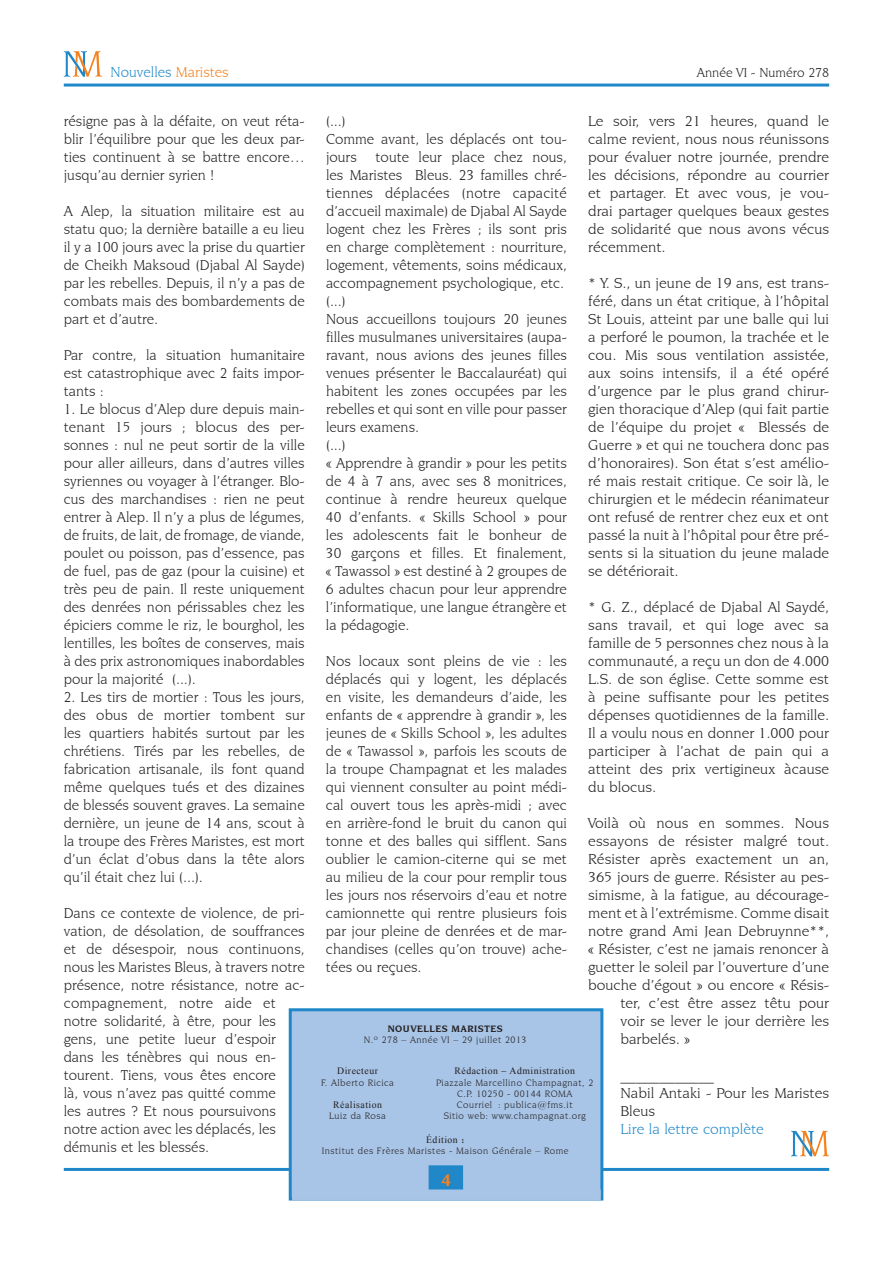
<style>
.page{position:relative;width:893px;height:1263px;background:#fff}
.page>*{position:absolute;margin:0;border:0;box-sizing:border-box;transform-origin:0 0}
.t1{font:700 18px "Novarese IT Cby BT";color:#f58220}
.t2{font:15px/18px "Novarese IT Cby BT";color:#231f20;text-align:justify}
.t3{font:15px/18px "Novarese IT Cby BT";color:#231f20;text-align:justify;scale:1.04 1}
.t4{font:15px "Novarese IT Cby BT";color:#2088c9;scale:1.04 1}
.t5{font:15px "Novarese IT Cby BT";color:#2088c9}
.t6{font:13.5px "Novarese IT Cby BT";color:#231f20}
.t7{font:9.75px/11.2px "Novarese IT Cby BT";letter-spacing:.05em;color:#231f20;text-align:center}
.t8{font:9.75px "Times New Roman";letter-spacing:.05em;color:#231f20}
.t9{font:700 9.75px "Novarese IT Cby BT";letter-spacing:.05em;color:#231f20}
.s1{color:#f58220}
.s2{font-family:"Novarese IT Cby BT";font-weight:700}
</style>
<div class="page">
<hr style="left:64px;top:84px;width:765px;height:3px;background:#2088c9">
<svg style="left:64px;top:51px;width:38px;height:26px"></svg>
<svg style="left:791px;top:1131px;width:38px;height:25px"></svg>
<hr style="left:64px;top:1168px;width:765px;height:3px;background:#2088c9">
<div style="left:289px;top:1008px;width:314px;height:192px;background:#a8c4e6;border:3px solid #2088c9"></div>
<div style="left:429px;top:1165px;width:34px;height:25px;background:#2088c9;border:3px solid #2088c9"></div>
<div style="left:292px;top:1190px;width:309px;height:10px;background:#a8c4e6"></div>
<p class="t5" style="left:111px;top:63px;width:120px">Nouvelles <span class="s1">Maristes</span></p>
<p class="t6" style="left:697px;top:64px;width:134px">Année VI - Numéro 278</p>
<p class="t2" style="left:64px;top:112px;width:242px">résigne pas à la défaite, on veut réta&shy;blir l’équilibre pour que les deux par&shy;ties continuent à se battre encore… jusqu’au dernier syrien !</p>
<p class="t2" style="left:64px;top:202px;width:242px">A Alep, la situation militaire est au statu quo; la dernière bataille a eu lieu il y a 100 jours avec la prise du quartier de Cheikh Maksoud (Djabal Al Sayde) par les rebelles. Depuis, il n’y a pas de combats mais des bombardements de part et d’autre.</p>
<p class="t2" style="left:64px;top:346px;width:242px">Par contre, la situation humanitaire est catastrophique avec 2 faits impor&shy;tants :</p>
<p class="t2" style="left:64px;top:400px;width:242px">1. Le blocus d’Alep dure depuis main&shy;tenant 15 jours ; blocus des per&shy;sonnes : nul ne peut sortir de la ville pour aller ailleurs, dans d’autres villes syriennes ou voyager à l’étranger. Blo&shy;cus des marchandises : rien ne peut entrer à Alep. Il n’y a plus de légumes, de fruits, de lait, de fromage, de viande, poulet ou poisson, pas d’essence, pas de fuel, pas de gaz (pour la cuisine) et très peu de pain. Il reste uniquement des denrées non périssables chez les épiciers comme le riz, le bourghol, les lentilles, les boîtes de conserves, mais à des prix astronomiques inabordables pour la majorité (...).</p>
<p class="t2" style="left:64px;top:688px;width:243px">2. Les tirs de mortier : Tous les jours, des obus de mortier tombent sur les quartiers habités surtout par les chrétiens. Tirés par les rebelles, de fabrication artisanale, ils font quand même quelques tués et des dizaines de blessés souvent graves. La semaine dernière, un jeune de 14 ans, scout à la troupe des Frères Maristes, est mort d’un éclat d’obus dans la tête alors qu’il était chez lui (...).</p>
<p class="t2" style="left:64px;top:904px;width:243px;text-align:left">Dans ce contexte de violence, de pri&shy;vation, de désolation, de souffrances et de désespoir, nous continuons, nous les Maristes Bleus, à travers notre présence, notre résistance, notre ac&shy;compagnement, notre aide et notre solidarité, à être, pour les gens, une petite lueur d’espoir dans les ténèbres qui nous en&shy;tourent. Tiens, vous êtes encore<br>là, vous n’avez pas quitté comme<br>les autres ? Et nous poursuivons notre action avec les déplacés, les démunis et les blessés.</p>
<p class="t3" style="left:588px;top:112px;width:233px">Le soir, vers 21 heures, quand le calme revient, nous nous réunissons pour évaluer notre journée, prendre les décisions, répondre au courrier et partager. Et avec vous, je vou&shy;drai partager quelques beaux gestes de solidarité que nous avons vécus récemment.</p>
<p class="t3" style="left:588px;top:274px;width:233px">* Y. S., un jeune de 19 ans, est trans&shy;féré, dans un état critique, à l’hôpital St Louis, atteint par une balle qui lui a perforé le poumon, la trachée et le cou. Mis sous ventilation assistée, aux soins intensifs, il a été opéré d’urgence par le plus grand chirur&shy;gien thoracique d’Alep (qui fait partie de l’équipe du projet « Blessés de Guerre » et qui ne touchera donc pas d’honoraires). Son état s’est amélio&shy;ré mais restait critique. Ce soir là, le chirurgien et le médecin réanimateur ont refusé de rentrer chez eux et ont passé la nuit à l’hôpital pour être pré&shy;sents si la situation du jeune malade se détériorait.</p>
<p class="t3" style="left:588px;top:598px;width:233px">* G. Z., déplacé de Djabal Al Saydé, sans travail, et qui loge avec sa famille de 5 personnes chez nous à la communauté, a reçu un don de 4.000<br>L.S. de son église. Cette somme est à peine suffisante pour les petites dépenses quotidiennes de la famille.<br>Il a voulu nous en donner 1.000 pour participer à l’achat de pain qui a atteint des prix vertigineux àcause du blocus.</p>
<p class="t3" style="left:588px;top:814px;width:233px">Voilà où nous en sommes. Nous</p>
<p class="t3" style="left:588px;top:832px;width:233px">essayons de résister malgré tout.</p>
<p class="t3" style="left:588px;top:850px;width:233px">Résister après exactement un an,</p>
<p class="t3" style="left:588px;top:868px;width:233px">365 jours de guerre. Résister au pes-</p>
<p class="t3" style="left:588px;top:886px;width:233px">simisme, à la fatigue, au décourage-</p>
<p class="t3" style="left:588px;top:904px;width:233px">ment et à l’extrémisme. Comme disait</p>
<p class="t3" style="left:588px;top:922px;width:233px">notre grand Ami Jean Debruynne**,</p>
<p class="t3" style="left:588px;top:940px;width:233px">« Résister, c’est ne jamais renoncer à</p>
<p class="t3" style="left:588px;top:958px;width:233px">guetter le soleil par l’ouverture d’une</p>
<p class="t3" style="left:588px;top:976px;width:233px">bouche d’égout » ou encore « Résis-</p>
<p class="t3" style="left:620px;top:994px;width:202px">ter, c’est être assez têtu pour</p>
<p class="t3" style="left:620px;top:1012px;width:202px">voir se lever le jour derrière les</p>
<p class="t3" style="left:620px;top:1030px;width:68px">barbelés. »</p>
<p class="t3" style="left:620px;top:1066px;width:202px;text-align:left">____________<br>Nabil Antaki - Pour les Maristes<br>Bleus</p>
<p class="t4" style="left:620px;top:1120px;width:140px">Lire la lettre complète</p>
<p class="t2" style="left:326px;top:112px;width:242px;text-align:left">(...)<br>Comme avant, les déplacés ont tou&shy;jours</p>
<p class="t2" style="left:326px;top:148px;width:242px;text-align:left;text-indent:50px">toute leur place chez nous, les Maristes Bleus. 23 familles chré&shy;tiennes déplacées (notre capacité d’accueil maximale) de Djabal Al Sayde logent chez les Frères ; ils sont pris en charge complètement : nourriture, logement, vêtements, soins médicaux, accompagnement psychologique, etc. (...)<br>Nous accueillons toujours 20 jeunes filles musulmanes universitaires (aupa&shy;ravant, nous avions des jeunes filles venues présenter le Baccalauréat) qui habitent les zones occupées par les rebelles et qui sont en ville pour passer leurs examens.<br>(...)<br>« Apprendre à grandir » pour les petits de 4 à 7 ans, avec ses 8 monitrices, continue à rendre heureux quelque<br>40 d’enfants. « Skills School » pour les adolescents fait le bonheur de<br>30 garçons et filles. Et finalement, « Tawassol » est destiné à 2 groupes de<br>6 adultes chacun pour leur apprendre l’informatique, une langue étrangère et la pédagogie.</p>
<p class="t2" style="left:326px;top:652px;width:242px">Nos locaux sont pleins de vie : les déplacés qui y logent, les déplacés en visite, les demandeurs d’aide, les enfants de « apprendre à grandir », les jeunes de « Skills School », les adultes de « Tawassol », parfois les scouts de la troupe Champagnat et les malades qui viennent consulter au point médi&shy;cal ouvert tous les après-midi ; avec en arrière-fond le bruit du canon qui tonne et des balles qui sifflent. Sans oublier le camion-citerne qui se met au milieu de la cour pour remplir tous les jours nos réservoirs d’eau et notre camionnette qui rentre plusieurs fois par jour pleine de denrées et de mar&shy;chandises (celles qu’on trouve) ache&shy;tées ou reçues.</p>
<p class="t9" style="left:388px;top:1023px;width:110px">NOUVELLES MARISTES</p>
<p class="t7" style="left:364px;top:1034px;width:164px">N.º 278 – Année VI – 29 juillet 2013</p>
<p class="t8" style="left:337px;top:1064px;width:42px">Directeur</p>
<p class="t7" style="left:321px;top:1076px;width:74px">F. Alberto Ricica</p>
<p class="t8" style="left:333px;top:1098px;width:50px">Réalisation</p>
<p class="t7" style="left:329px;top:1110px;width:58px">Luiz da Rosa</p>
<p class="t8" style="left:454px;top:1064px;width:122px">Rédaction – Administration</p>
<p class="t7" style="left:436px;top:1076px;width:159px">Piazzale Marcellino Champagnat, 2<br>C.P. 10250 - 00144 ROMA<br>Courriel : publica@fms.it<br>Sitio web: www.champagnat.org</p>
<p class="t8" style="left:426px;top:1133px;width:40px">Édition <span class="s2">:</span></p>
<p class="t7" style="left:322px;top:1145px;width:248px">Institut des Frères Maristes - Maison Générale – Rome</p>
<p class="t1" style="left:441px;top:1169px;width:12px">4</p>
</div>
